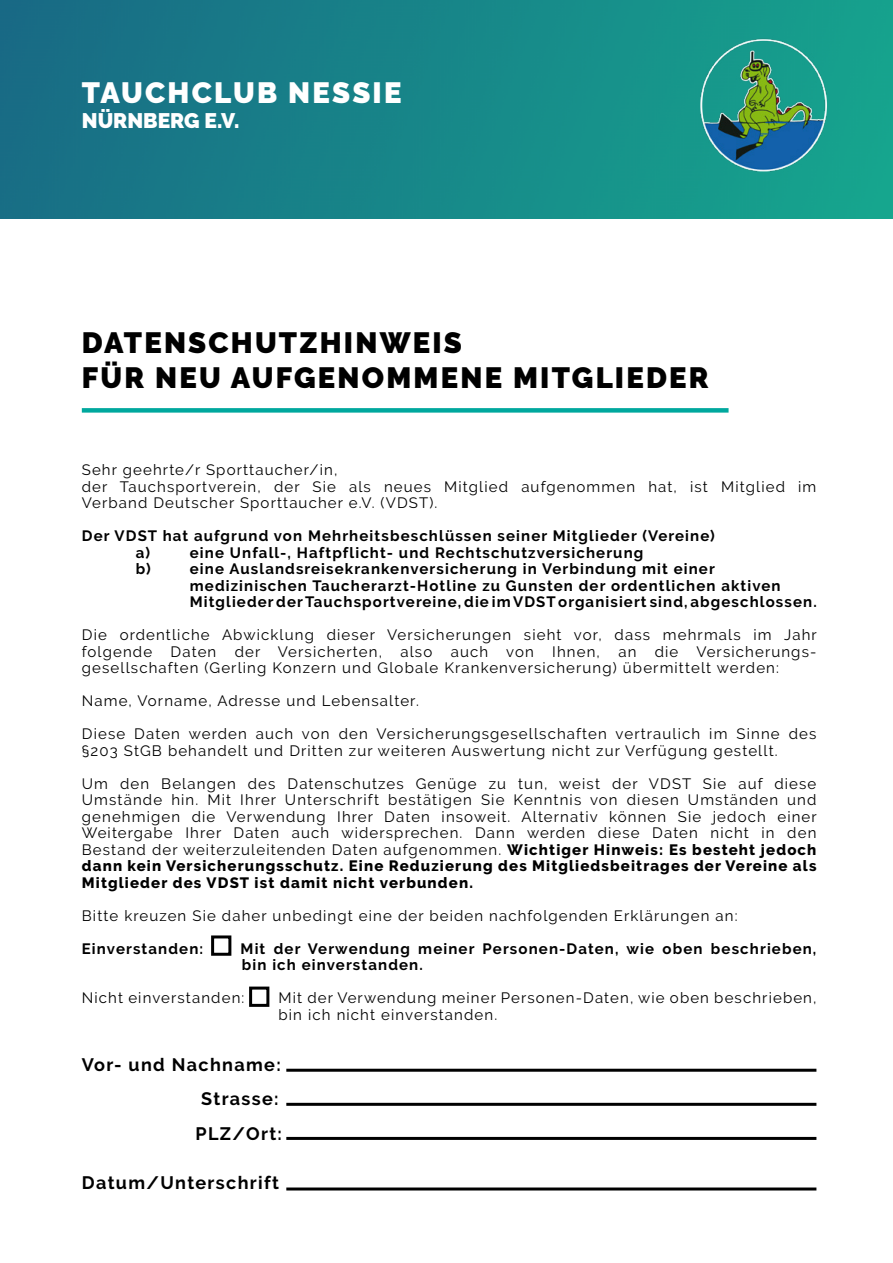
<style>
.page{position:relative;width:893px;height:1263px;background:#fff}
.page>*{position:absolute;margin:0;border:0;box-sizing:border-box;transform-origin:0 0}
.t1{font:900 29.25px/35.1px "Raleway";letter-spacing:.075em;color:#000}
.t2{font:900 29.25px "Raleway";letter-spacing:.075em;color:#fff}
.t3{font:900 21px "Raleway";color:#fff}
.t4{font:700 18px/34.5px "Raleway";letter-spacing:.075em;color:#000;text-align:right}
.t5{font:15px/16.5px "Raleway";letter-spacing:.075em;color:#000}
.t6{font:700 15px/16.5px "Raleway";letter-spacing:.075em;color:#000}
.s1{font-weight:800}
</style>
<div class="page">
<img style="left:0;top:0;width:893px;height:218px">
<img style="left:694px;top:36px;width:138px;height:139px">
<div style="left:82px;top:408px;width:647px;height:5px;background:#00a89e"></div>
<hr style="left:286px;top:1069px;width:530px;height:3px;background:#000">
<hr style="left:286px;top:1103px;width:530px;height:3px;background:#000">
<hr style="left:286px;top:1137px;width:530px;height:3px;background:#000">
<hr style="left:286px;top:1187px;width:530px;height:3px;background:#000">
<div style="left:211px;top:935px;width:20px;height:21px;border:3px solid #000"></div>
<div style="left:249px;top:986px;width:20px;height:21px;border:3px solid #000"></div>
<h1 class="t2" style="left:82px;top:76px;width:321px">TAUCHCLUB NESSIE</h1>
<h2 class="t3" style="left:82px;top:109px;width:159px">NÜRNBERG E.V.</h2>
<h1 class="t1" style="left:82px;top:325px;width:628px">DATENSCHUTZHINWEIS<br>FÜR NEU AUFGENOMMENE MITGLIEDER</h1>
<p class="t5" style="left:82px;top:462px;width:736px">Sehr geehrte/r Sporttaucher/in,<br>der Tauchsportverein, der Sie als neues Mitglied aufgenommen hat, ist Mitglied im<br>Verband Deutscher Sporttaucher e.V. (VDST).</p>
<p class="t6" style="left:136px;top:528px;width:580px;text-indent:-54px">Der VDST hat aufgrund von Mehrheitsbeschlüssen seiner Mitglieder (Vereine) a)</p>
<p class="t6" style="left:190px;top:544px;width:455px">eine Unfall-, Haftpflicht- und Rechtschutzversicherung</p>
<p class="t6" style="left:136px;top:561px;width:16px">b)</p>
<p class="t6" style="left:190px;top:561px;width:628px">eine Auslandsreisekrankenversicherung in Verbindung mit einer medizinischen Taucherarzt-Hotline zu Gunsten der ordentlichen aktiven<br>Mitglieder der Tauchsportvereine, die im VDST organisiert sind, abgeschlossen.</p>
<p class="t5" style="left:82px;top:627px;width:736px;text-align:justify">Die ordentliche Abwicklung dieser Versicherungen sieht vor, dass mehrmals im Jahr folgende Daten der Versicherten, also auch von Ihnen, an die Versicherungs&shy;gesellschaften (Gerling Konzern und Globale Krankenversicherung) übermittelt werden:</p>
<p class="t5" style="left:82px;top:693px;width:338px">Name, Vorname, Adresse und Lebensalter.</p>
<p class="t5" style="left:82px;top:726px;width:736px">Diese Daten werden auch von den Versicherungsgesellschaften vertraulich im Sinne des §203 StGB behandelt und Dritten zur weiteren Auswertung nicht zur Verfügung gestellt.</p>
<p class="t5" style="left:82px;top:775px;width:736px;text-align:justify">Um den Belangen des Datenschutzes Genüge zu tun, weist der VDST Sie auf diese Umstände hin. Mit Ihrer Unterschrift bestätigen Sie Kenntnis von diesen Umständen und genehmigen die Verwendung Ihrer Daten insoweit. Alternativ können Sie jedoch einer Weitergabe Ihrer Daten auch widersprechen. Dann werden diese Daten nicht in den Bestand der weiterzuleitenden Daten aufgenommen. <span class="s1">Wichtiger Hinweis: Es besteht jedoch dann kein Versicherungsschutz. Eine Reduzierung des Mitgliedsbeitrages der Vereine als Mitglieder des VDST ist damit nicht verbunden.</span></p>
<p class="t5" style="left:82px;top:907px;width:657px">Bitte kreuzen Sie daher unbedingt eine der beiden nachfolgenden Erklärungen an:</p>
<p class="t6" style="left:82px;top:940px;width:123px">Einverstanden:</p>
<p class="t6" style="left:241px;top:940px;width:577px">Mit der Verwendung meiner Personen-Daten, wie oben beschrieben, bin ich einverstanden.</p>
<p class="t5" style="left:82px;top:990px;width:164px">Nicht einverstanden:</p>
<p class="t5" style="left:278px;top:990px;width:540px">Mit der Verwendung meiner Personen-Daten, wie oben beschrieben, bin ich nicht einverstanden.</p>
<p class="t4" style="left:82px;top:1047px;width:202px">Vor- und Nachname:<br>Strasse:<br>PLZ/Ort:</p>
<p class="t4" style="left:82px;top:1166px;width:199px">Datum/Unterschrift</p>
</div>
